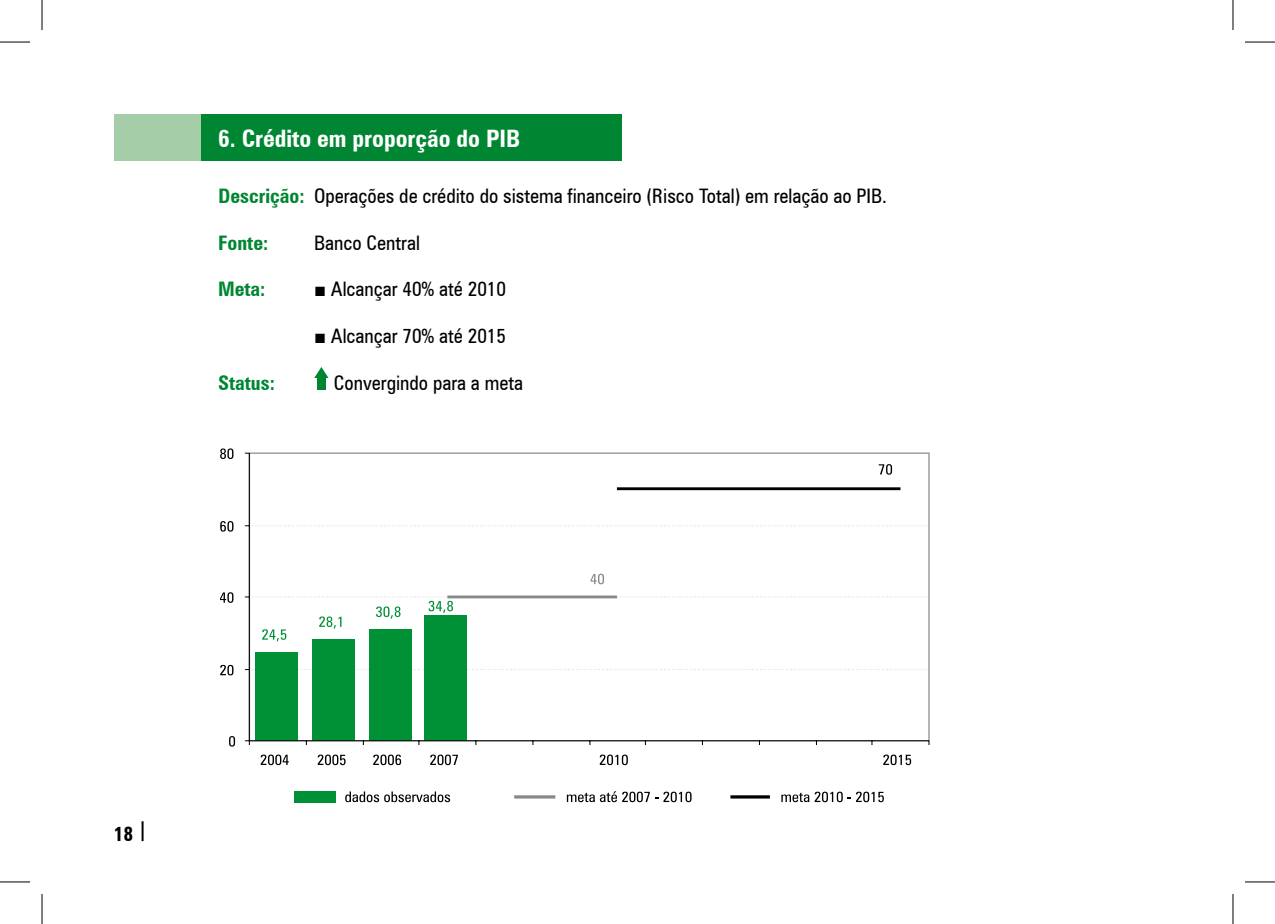
<style>
.page{position:relative;width:1275px;height:924px;background:#fff}
.page>*{position:absolute;margin:0;border:0;box-sizing:border-box;transform-origin:0 0}
.t1{font:700 condensed 24px "Zurich BT";color:#fff}
.t2{font:condensed 20px "Zurich BT";color:#000}
.t3{font:700 condensed 20px "Zurich BT";color:#008633}
.t4{font:700 condensed 20px "Zurich BT";color:#000}
.s1{font-weight:700;color:#008633}
.s2{font-family:"Arial";font-stretch:normal}
</style>
<div class="page">
<hr style="left:142px;top:820px;width:2px;height:20px;background:#000">
<div style="left:114px;top:114px;width:507px;height:46px;background:#008633"></div>
<div style="left:114px;top:114px;width:86px;height:46px;background:#a5cda8"></div>
<div style="left:255px;top:652px;width:42px;height:88px;background:#009036"></div>
<div style="left:312px;top:639px;width:42px;height:101px;background:#009036"></div>
<div style="left:369px;top:629px;width:42px;height:111px;background:#009036"></div>
<div style="left:425px;top:615px;width:42px;height:125px;background:#009036"></div>
<hr style="left:249px;top:453px;width:1px;height:287px;background:#000">
<svg style="left:245px;top:669px;width:684px;height:1px"></svg>
<svg style="left:245px;top:525px;width:684px;height:1px"></svg>
<svg style="left:245px;top:452px;width:684px;height:1px"></svg>
<hr style="left:249px;top:740px;width:680px;height:1px;background:#000">
<svg style="left:245px;top:740px;width:5px;height:4px"></svg>
<hr style="left:447px;top:595px;width:170px;height:3px;background:#878889">
<hr style="left:617px;top:487px;width:283px;height:3px;background:#000">
<svg style="left:245px;top:596px;width:684px;height:45px"></svg>
<svg style="left:229px;top:736px;width:6px;height:10px"></svg>
<svg style="left:220px;top:664px;width:13px;height:11px"></svg>
<svg style="left:220px;top:592px;width:13px;height:10px"></svg>
<svg style="left:220px;top:521px;width:13px;height:10px"></svg>
<svg style="left:220px;top:448px;width:13px;height:11px"></svg>
<svg style="left:261px;top:754px;width:28px;height:10px"></svg>
<svg style="left:318px;top:754px;width:27px;height:10px"></svg>
<svg style="left:373px;top:754px;width:28px;height:10px"></svg>
<svg style="left:430px;top:754px;width:28px;height:10px"></svg>
<svg style="left:600px;top:754px;width:28px;height:10px"></svg>
<svg style="left:883px;top:754px;width:28px;height:10px"></svg>
<svg style="left:590px;top:573px;width:14px;height:11px"></svg>
<svg style="left:878px;top:464px;width:14px;height:10px"></svg>
<svg style="left:345px;top:791px;width:105px;height:10px"></svg>
<svg style="left:514px;top:795px;width:41px;height:3px"></svg>
<svg style="left:567px;top:791px;width:124px;height:10px"></svg>
<svg style="left:730px;top:795px;width:40px;height:3px"></svg>
<svg style="left:781px;top:791px;width:103px;height:10px"></svg>
<div style="left:294px;top:790px;width:42px;height:12px;background:#009036"></div>
<div style="left:317px;top:374px;width:8px;height:15px;background:#008633"></div>
<svg style="left:314px;top:367px;width:14px;height:11px"></svg>
<hr style="left:0;top:42px;width:30px;height:1px;background:#000">
<hr style="left:1245px;top:42px;width:30px;height:1px;background:#000">
<hr style="left:0;top:881px;width:30px;height:1px;background:#000">
<hr style="left:1245px;top:881px;width:30px;height:1px;background:#000">
<hr style="left:42px;top:0;width:1px;height:30px;background:#000">
<hr style="left:42px;top:893px;width:1px;height:30px;background:#000">
<hr style="left:1232px;top:0;width:1px;height:30px;background:#000">
<hr style="left:1232px;top:893px;width:1px;height:30px;background:#000">
<p class="t1" style="left:218px;top:124px;width:304px">6. Crédito em proporção do PIB</p>
<p class="t2" style="left:218px;top:183px;width:670px"><span class="s1">Descrição:</span> Operações de crédito do sistema financeiro (Risco Total) em relação ao PIB.</p>
<p class="t3" style="left:218px;top:230px;width:52px">Fonte:</p>
<p class="t2" style="left:314px;top:230px;width:107px">Banco Central</p>
<p class="t3" style="left:218px;top:277px;width:49px">Meta:</p>
<p class="t2" style="left:314px;top:277px;width:194px"><span class="s2">■</span> Alcançar 40% até 2010</p>
<p class="t2" style="left:314px;top:323px;width:194px"><span class="s2">■</span> Alcançar 70% até 2015</p>
<p class="t3" style="left:218px;top:370px;width:58px">Status:</p>
<p class="t2" style="left:334px;top:370px;width:191px">Convergindo para a meta</p>
<p class="t4" style="left:114px;top:821px;width:19px">18</p>
</div>
